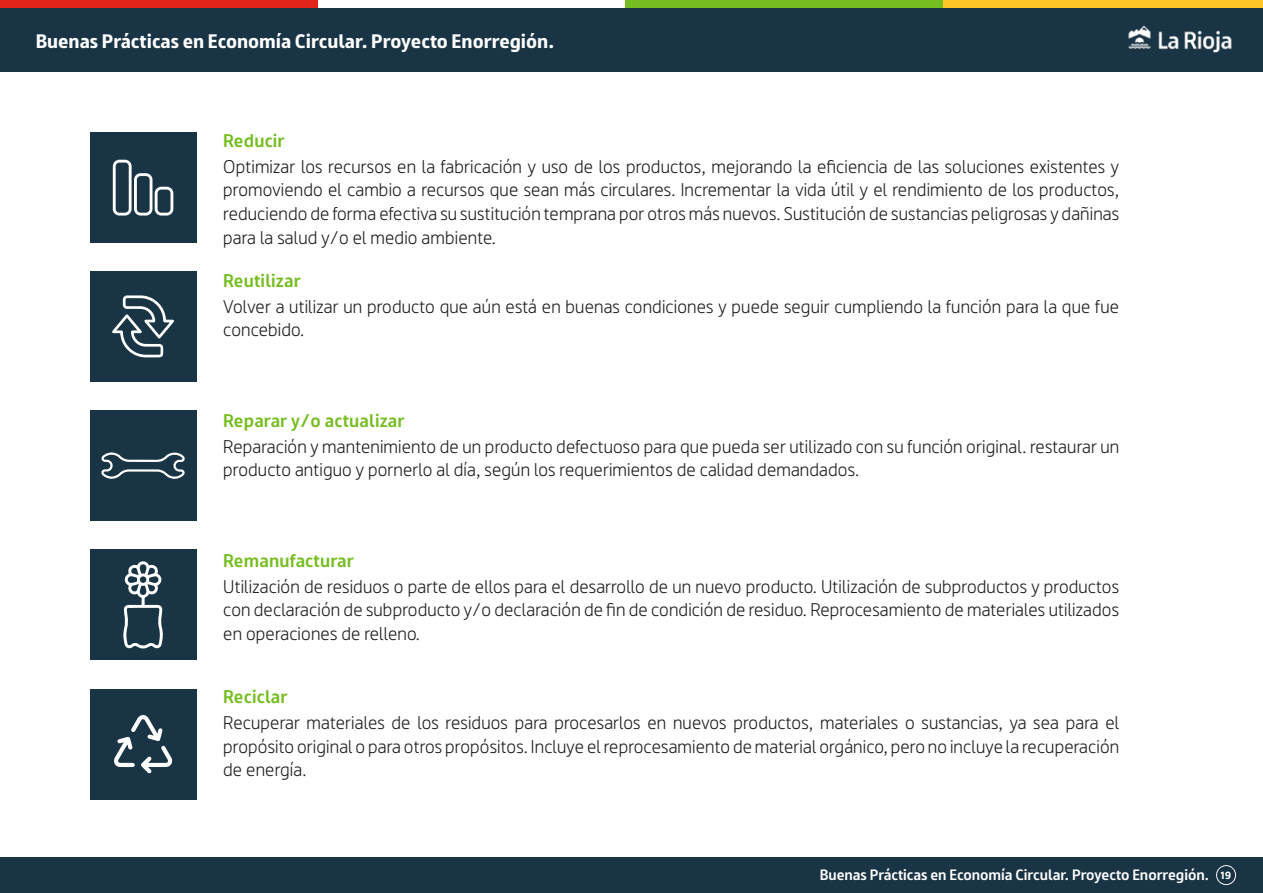
<style>
.page{position:relative;width:1263px;height:893px;background:#fff}
.page>*{position:absolute;margin:0;border:0;box-sizing:border-box;transform-origin:0 0}
.t1{font:700 19.5px "Riojana";color:#fff}
.t2{font:18.3px/23.7px "Riojana";letter-spacing:.01em;color:#231f20;text-align:justify}
.t3{font:600 18.3px "Riojana";letter-spacing:.01em;color:#75bd21}
.t4{font:600 15px "Riojana";color:#fff}
.s1{font-weight:700;font-size:10.5px}
</style>
<div class="page">
<div style="left:0;top:857px;width:1263px;height:36px;background:#193444"></div>
<div style="left:0;top:0;width:1263px;height:72px;background:#193444"></div>
<div style="left:939px;top:0;width:324px;height:8px;background:#ffc726"></div>
<div style="left:448px;top:0;width:494px;height:8px;background:#75bd21"></div>
<div style="left:317px;top:0;width:308px;height:8px;background:#fff"></div>
<div style="left:0;top:0;width:317px;height:8px;background:#e3241a"></div>
<svg style="left:1216px;top:865px;width:20px;height:20px"></svg>
<img style="left:1128px;top:25px;width:104px;height:28px">
<div style="left:90px;top:132px;width:106px;height:111px;background:#193444"></div>
<svg style="left:113px;top:160px;width:60px;height:56px"></svg>
<div style="left:90px;top:271px;width:106px;height:111px;background:#193444"></div>
<svg style="left:112px;top:295px;width:62px;height:62px"></svg>
<div style="left:90px;top:410px;width:106px;height:111px;background:#193444"></div>
<svg style="left:101px;top:452px;width:84px;height:27px"></svg>
<div style="left:90px;top:549px;width:106px;height:111px;background:#193444"></div>
<svg style="left:123px;top:561px;width:40px;height:88px"></svg>
<div style="left:90px;top:689px;width:106px;height:111px;background:#193444"></div>
<svg style="left:114px;top:715px;width:59px;height:59px"></svg>
<p class="t1" style="left:36px;top:24px;width:520px">Buenas Prácticas en Economía Circular. Proyecto Enorregión.</p>
<p class="t3" style="left:223px;top:124px;width:63px">Reducir</p>
<p class="t2" style="left:223px;top:152px;width:897px">Optimizar los recursos en la fabricación y uso de los productos, mejorando la eficiencia de las soluciones existentes y promoviendo el cambio a recursos que sean más circulares. Incrementar la vida útil y el rendimiento de los productos, reduciendo de forma efectiva su sustitución temprana por otros más nuevos. Sustitución de sustancias peligrosas y dañinas para la salud y/o el medio ambiente.</p>
<p class="t3" style="left:223px;top:264px;width:79px">Reutilizar</p>
<p class="t2" style="left:223px;top:292px;width:897px">Volver a utilizar un producto que aún está en buenas condiciones y puede seguir cumpliendo la función para la que fue concebido.</p>
<p class="t3" style="left:223px;top:404px;width:183px">Reparar y/o actualizar</p>
<p class="t2" style="left:223px;top:432px;width:897px">Reparación y mantenimiento de un producto defectuoso para que pueda ser utilizado con su función original. restaurar un producto antiguo y pornerlo al día, según los requerimientos de calidad demandados.</p>
<p class="t3" style="left:223px;top:544px;width:132px">Remanufacturar</p>
<p class="t2" style="left:223px;top:572px;width:897px">Utilización de residuos o parte de ellos para el desarrollo de un nuevo producto. Utilización de subproductos y productos con declaración de subproducto y/o declaración de fin de condición de residuo. Reprocesamiento de materiales utilizados en operaciones de relleno.</p>
<p class="t3" style="left:223px;top:681px;width:66px">Reciclar</p>
<p class="t2" style="left:223px;top:708px;width:897px">Recuperar materiales de los residuos para procesarlos en nuevos productos, materiales o sustancias, ya sea para el propósito original o para otros propósitos. Incluye el reprocesamiento de material orgánico, pero no incluye la recuperación de energía.</p>
<p class="t4" style="left:820px;top:862px;width:413px">Buenas Prácticas en Economía Circular. Proyecto Enorregión. <span class="s1">19</span></p>
</div>
